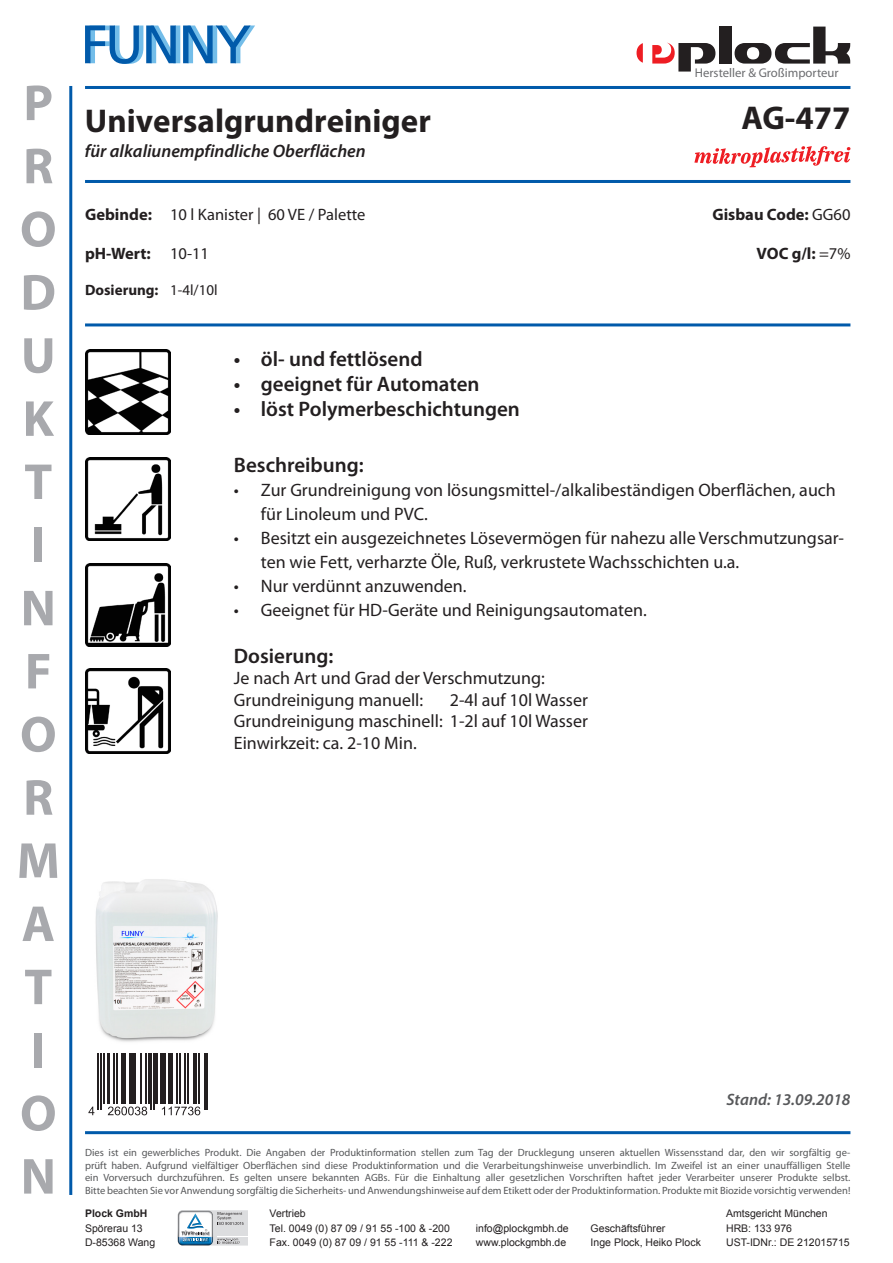
<style>
.page{position:relative;width:893px;height:1263px;background:#fff}
.page>*{position:absolute;margin:0;border:0;box-sizing:border-box;transform-origin:0 0}
.t1{font:700 51px/63.2px "Myriad Pro";color:#a8a9ad}
.t2{font:700 33px "Myriad Pro";color:#231f20}
.t3{font:600 21px "Myriad Pro";color:#231f20}
.t4{font:18px/21.6px "Myriad Pro";color:#231f20}
.t5{font:italic 600 18px "Myriad Pro";color:#231f20}
.t6{font:700 16.5px "Myriad Pro";color:#231f20}
.t7{font:16.5px "Myriad Pro";color:#231f20}
.t8{font:italic 600 16.5px "Myriad Pro";color:#57585a}
.t9{font:700 15px "Myriad Pro";color:#231f20}
.t10{font:12.75px "Myriad Pro";color:#6c6d70}
.t11{font:10.5px/12.6px "Myriad Pro";color:#57585a;text-align:justify}
.t12{font:10.5px/14.2px "Arial";color:#231f20}
.t13{font:700 10.5px "Arial";color:#231f20}
.s1{font-weight:700}
.s2{font-weight:400}
</style>
<div class="page">
<svg style="left:177px;top:1210px;width:70px;height:36px"></svg>
<img style="left:85px;top:350px;width:85px;height:85px">
<img style="left:85px;top:457px;width:85px;height:83px">
<img style="left:85px;top:563px;width:85px;height:83px">
<img style="left:85px;top:668px;width:85px;height:85px">
<svg style="left:92px;top:1053px;width:116px;height:63px"></svg>
<hr style="left:98px;top:1052px;width:1px;height:58px;background:#231f20">
<hr style="left:100px;top:1052px;width:1px;height:58px;background:#231f20">
<hr style="left:104px;top:1052px;width:1px;height:52px;background:#231f20">
<hr style="left:107px;top:1052px;width:2px;height:52px;background:#231f20">
<hr style="left:114px;top:1052px;width:1px;height:52px;background:#231f20">
<hr style="left:116px;top:1052px;width:1px;height:52px;background:#231f20">
<hr style="left:121px;top:1052px;width:2px;height:52px;background:#231f20">
<hr style="left:124px;top:1052px;width:1px;height:52px;background:#231f20">
<hr style="left:129px;top:1052px;width:2px;height:52px;background:#231f20">
<hr style="left:132px;top:1052px;width:2px;height:52px;background:#231f20">
<hr style="left:135px;top:1052px;width:1px;height:52px;background:#231f20">
<hr style="left:140px;top:1052px;width:2px;height:52px;background:#231f20">
<hr style="left:145px;top:1052px;width:1px;height:52px;background:#231f20">
<hr style="left:149px;top:1052px;width:1px;height:52px;background:#231f20">
<hr style="left:151px;top:1052px;width:1px;height:58px;background:#231f20">
<hr style="left:153px;top:1052px;width:1px;height:58px;background:#231f20">
<hr style="left:155px;top:1052px;width:3px;height:52px;background:#231f20">
<hr style="left:160px;top:1052px;width:2px;height:52px;background:#231f20">
<hr style="left:164px;top:1052px;width:2px;height:52px;background:#231f20">
<hr style="left:168px;top:1052px;width:3px;height:52px;background:#231f20">
<hr style="left:172px;top:1052px;width:1px;height:52px;background:#231f20">
<hr style="left:176px;top:1052px;width:1px;height:52px;background:#231f20">
<hr style="left:180px;top:1052px;width:1px;height:52px;background:#231f20">
<hr style="left:184px;top:1052px;width:1px;height:52px;background:#231f20">
<hr style="left:188px;top:1052px;width:1px;height:52px;background:#231f20">
<hr style="left:194px;top:1052px;width:1px;height:52px;background:#231f20">
<hr style="left:196px;top:1052px;width:1px;height:52px;background:#231f20">
<hr style="left:198px;top:1052px;width:1px;height:52px;background:#231f20">
<hr style="left:204px;top:1052px;width:1px;height:58px;background:#231f20">
<hr style="left:206px;top:1052px;width:1px;height:58px;background:#231f20">
<svg style="left:88px;top:1106px;width:6px;height:9px"></svg>
<svg style="left:108px;top:1106px;width:39px;height:9px"></svg>
<svg style="left:162px;top:1106px;width:38px;height:9px"></svg>
<img style="left:95px;top:879px;width:123px;height:163px">
<svg style="left:85px;top:26px;width:170px;height:38px"></svg>
<div style="left:719px;top:27px;width:12px;height:37px;background:#231f20"></div>
<svg style="left:735px;top:27px;width:115px;height:37px"></svg>
<svg style="left:652px;top:43px;width:63px;height:29px"></svg>
<svg style="left:636px;top:43px;width:7px;height:20px"></svg>
<svg style="left:694px;top:146px;width:156px;height:21px"></svg>
<hr style="left:69px;top:86px;width:3px;height:1109px;background:#015aaa">
<hr style="left:85px;top:1131px;width:765px;height:3px;background:#015aaa">
<hr style="left:85px;top:86px;width:765px;height:3px;background:#015aaa">
<hr style="left:85px;top:180px;width:765px;height:3px;background:#015aaa">
<hr style="left:85px;top:323px;width:765px;height:3px;background:#015aaa">
<h1 class="t1" style="left:17px;top:70px;width:45px">P<br>R<br>O<br>D<br>U<br>K<br>T<br>I<br>N<br>F<br>O<br>R<br>M<br>A<br>T<br>I<br>O<br>N</h1>
<h2 class="t2" style="left:85px;top:99px;width:347px">Universalgrundreiniger</h2>
<h3 class="t5" style="left:85px;top:139px;width:282px">für alkaliunempfindliche Oberflächen</h3>
<h3 class="t7" style="left:85px;top:204px;width:282px"><span class="s1">Gebinde:</span> 10 l Kanister | 60 VE / Palette</h3>
<h3 class="t6" style="left:85px;top:243px;width:125px">pH-Wert: <span class="s2">10-11</span></h3>
<h3 class="t9" style="left:85px;top:280px;width:134px">Dosierung: <span class="s2">1-4l/10l</span></h3>
<h3 class="t3" style="left:234px;top:345px;width:190px">• öl- und fettlösend</h3>
<h3 class="t3" style="left:234px;top:370px;width:247px">• geeignet für Automaten</h3>
<h3 class="t3" style="left:234px;top:395px;width:288px">• löst Polymerbeschichtungen</h3>
<p class="t10" style="left:695px;top:65px;width:145px">Hersteller &amp; Großimporteur</p>
<h2 class="t2" style="left:741px;top:96px;width:110px">AG-477</h2>
<h3 class="t6" style="left:712px;top:203px;width:140px">Gisbau Code: <span class="s2">GG60</span></h3>
<h3 class="t6" style="left:756px;top:243px;width:95px">VOC g/l: <span class="s2">=7%</span></h3>
<h3 class="t3" style="left:234px;top:451px;width:131px">Beschreibung:</h3>
<h3 class="t4" style="left:261px;top:477px;width:577px;line-height:24px;text-indent:-27px">• Zur Grundreinigung von lösungsmittel-/alkalibeständigen Oberflächen, auch für Linoleum und PVC.</h3>
<h3 class="t4" style="left:261px;top:525px;width:585px;line-height:24px;text-indent:-27px">• Besitzt ein ausgezeichnetes Lösevermögen für nahezu alle Verschmutzungsar&shy;ten wie Fett, verharzte Öle, Ruß, verkrustete Wachsschichten u.a.</h3>
<h3 class="t4" style="left:234px;top:575px;width:234px">• Nur verdünnt anzuwenden.</h3>
<h3 class="t4" style="left:234px;top:599px;width:414px">• Geeignet für HD-Geräte und Reinigungsautomaten.</h3>
<h3 class="t3" style="left:234px;top:642px;width:101px">Dosierung:</h3>
<h3 class="t4" style="left:234px;top:667px;width:313px">Je nach Art und Grad der Verschmutzung:<br>Grundreinigung manuell:</h3>
<h3 class="t4" style="left:234px;top:689px;width:356px;text-align:justify;text-indent:216px">2-4l auf 10l Wasser Grundreinigung maschinell: 1-2l auf 10l Wasser Einwirkzeit: ca. 2-10 Min.</h3>
<h3 class="t8" style="left:726px;top:1089px;width:125px">Stand: 13.09.2018</h3>
<p class="t11" style="left:85px;top:1146px;width:767px">Dies ist ein gewerbliches Produkt. Die Angaben der Produktinformation stellen zum Tag der Drucklegung unseren aktuellen Wissensstand dar, den wir sorgfältig ge&shy;prüft haben. Aufgrund vielfältiger Oberflächen sind diese Produktinformation und die Verarbeitungshinweise unverbindlich. Im Zweifel ist an einer unauffälligen Stelle ein Vorversuch durchzuführen. Es gelten unsere bekannten AGBs. Für die Einhaltung aller gesetzlichen Vorschriften haftet jeder Verarbeiter unserer Produkte selbst.<br>Bitte beachten Sie vor Anwendung sorgfältig die Sicherheits- und Anwendungshinweise auf dem Etikett oder der Produktinformation. Produkte mit Biozide vorsichtig verwenden!</p>
<p class="t13" style="left:85px;top:1207px;width:64px">Plock GmbH</p>
<p class="t12" style="left:85px;top:1221px;width:72px">Spörerau 13<br>D-85368 Wang</p>
<p class="t12" style="left:270px;top:1207px;width:184px">Vertrieb<br>Tel. 0049 (0) 87 09 / 91 55 -100 &amp; -200<br>Fax. 0049 (0) 87 09 / 91 55 -111 &amp; -222</p>
<p class="t12" style="left:476px;top:1221px;width:94px">info@plockgmbh.de www.plockgmbh.de</p>
<p class="t12" style="left:591px;top:1221px;width:112px">Geschäftsführer<br>Inge Plock, Heiko Plock</p>
<p class="t12" style="left:726px;top:1207px;width:125px">Amtsgericht München<br>HRB: 133 976<br>UST-IDNr.: DE 212015715</p>
</div>
